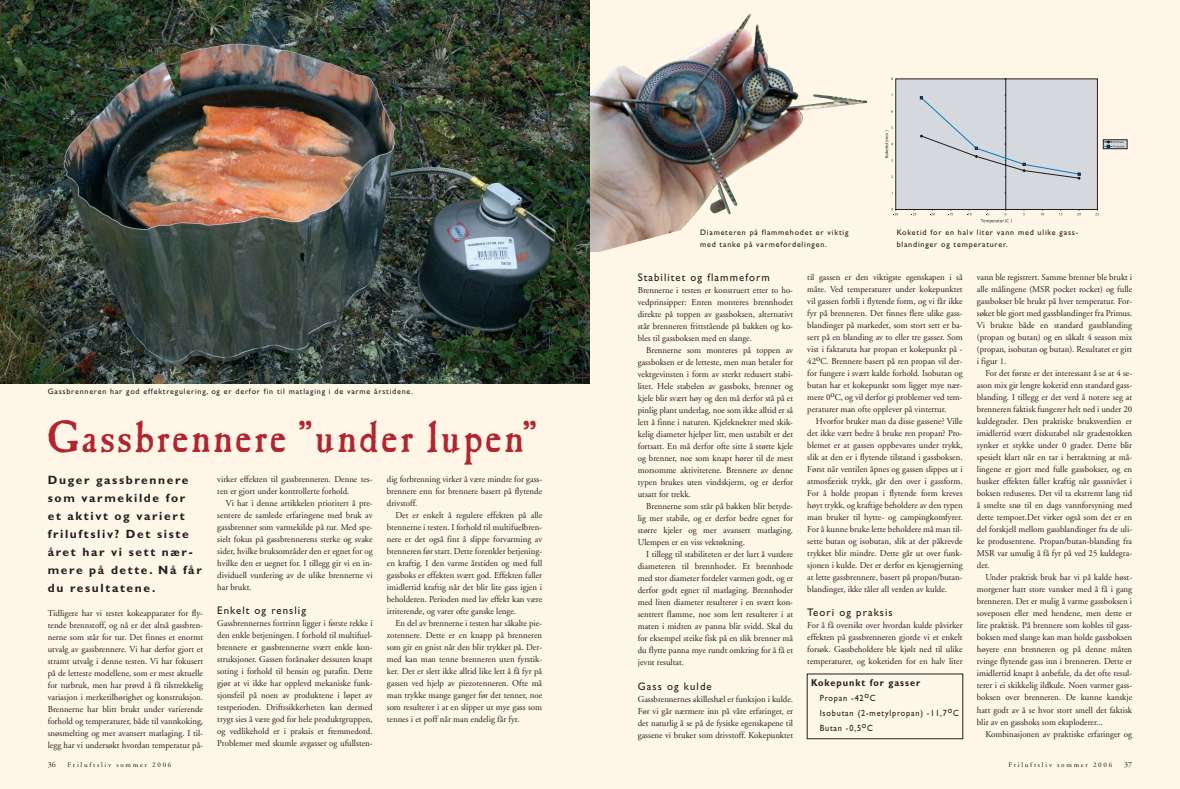
<style>
.page{position:relative;width:1180px;height:789px;background:#fff}
.page>*{position:absolute;margin:0;border:0;box-sizing:border-box;transform-origin:0 0}
.t1{font:47px "Caslon Antique Rgl";letter-spacing:.045em;color:#b1252f}
.t2{font:700 12px/18px "Gill Sans";letter-spacing:.14em;color:#231f20}
.t3{font:11px "Gill Sans";letter-spacing:.1em;color:#231f20}
.t4{font:700 10px "Gill Sans";letter-spacing:.11em;color:#231f20;scale:.91 1}
.t5{font:9px/12px "Adobe Garamond";color:#231f20;text-align:justify}
.t6{font:9px/15px "Gill Sans";letter-spacing:.1em;color:#231f20;scale:.91 1}
.t7{font:8px/12px "Gill Sans";letter-spacing:.1em;color:#231f20}
.t8{font:8px "Adobe Garamond";color:#231f20}
.t9{font:7px "Adobe Garamond";letter-spacing:.25em;color:#231f20}
</style>
<div class="page">
<div style="left:0;top:0;width:596px;height:788px;background:#fff6e8"></div>
<div style="left:590px;top:0;width:589px;height:788px;background:#fff6e8"></div>
<svg style="left:884px;top:77px;width:242px;height:146px"></svg>
<img style="left:590px;top:13px;width:277px;height:238px">
<img style="left:0;top:0;width:590px;height:383px">
<p class="t7" style="left:48px;top:386px;width:367px">Gassbrenneren har god effektregulering, og er derfor fin til matlaging i de varme årstidene.</p>
<h1 class="t1" style="left:48px;top:421px;width:491px">Gassbrennere ”under lupen”</h1>
<h2 class="t2" style="left:48px;top:471px;width:155px">Duger gassbrennere som varmekilde for<br>et aktivt og variert friluftsliv? Det siste året har vi sett nær&shy;mere på dette. Nå får du resultatene.</h2>
<p class="t5" style="left:48px;top:607px;width:157px">Tidligere har vi testet kokeapparater for fly&shy;tende brennstoff, og nå er det altså gassbren&shy;nerne som står for tur. Det finnes et enormt utvalg av gassbrennere. Vi har derfor gjort et stramt utvalg i denne testen. Vi har fokusert på de letteste modellene, som er mest aktuelle for turbruk, men har prøvd å få tilstrekkelig variasjon i merketilhørighet og konstruksjon.<br>Brennerne har blitt brukt under varierende forhold og temperaturer, både til vannkoking, snøsmelting og mer avansert matlaging. I til&shy;legg har vi undersøkt hvordan temperatur på-</p>
<p class="t5" style="left:217px;top:473px;width:157px">virker effekten til gassbrenneren. Denne tes&shy;ten er gjort under kontrollerte forhold.</p>
<p class="t5" style="left:217px;top:497px;width:157px;text-indent:9px">Vi har i denne artikkelen prioritert å pre&shy;sentere de samlede erfaringene med bruk av gassbrenner som varmekilde på tur. Med spe&shy;sielt fokus på gassbrennerens sterke og svake sider, hvilke bruksområder den er egnet for og hvilke den er uegnet for. I tillegg gir vi en in&shy;dividuell vurdering av de ulike brennerne vi har brukt.</p>
<p class="t3" style="left:217px;top:606px;width:90px">Enkelt og renslig</p>
<p class="t5" style="left:217px;top:617px;width:157px">Gassbrennernes fortrinn ligger i første rekke i den enkle betjeningen. I forhold til multifuel&shy;brennere er gassbrennerne svært enkle kon&shy;struksjoner. Gassen forårsaker dessuten knapt soting i forhold til bensin og parafin. Dette gjør at vi ikke har opplevd mekaniske funk&shy;sjonsfeil på noen av produktene i løpet av testperioden. Driftssikkerheten kan dermed trygt sies å være god for hele produktgruppen, og vedlikehold er i praksis et fremmedord.<br>Problemer med skumle avgasser og ufullsten-</p>
<p class="t5" style="left:387px;top:473px;width:157px">dig forbrenning virker å være mindre for gass&shy;brennere enn for brennere basert på flytende drivstoff.</p>
<p class="t5" style="left:387px;top:509px;width:157px;text-indent:9px">Det er enkelt å regulere effekten på alle brennerne i testen. I forhold til multifuelbren&shy;nere er det også fint å slippe forvarming av brenneren før start. Dette forenkler betjening&shy;en kraftig. I den varme årstiden og med full gassboks er effekten svært god. Effekten faller imidlertid kraftig når det blir lite gass igjen i beholderen. Perioden med lav effekt kan være irriterende, og varer ofte ganske lenge.</p>
<p class="t5" style="left:387px;top:617px;width:157px;text-indent:9px">En del av brennerne i testen har såkalte pie&shy;zotennere. Dette er en knapp på brenneren som gir en gnist når den blir trykket på. Der&shy;med kan man tenne brenneren uten fyrstik&shy;ker. Det er slett ikke alltid like lett å få fyr på gassen ved hjelp av piezotenneren. Ofte må man trykke mange ganger før det tenner, noe som resulterer i at en slipper ut mye gass som tennes i et poff når man endelig får fyr.</p>
<p class="t7" style="left:700px;top:227px;width:150px">Diameteren på flammehodet er viktig med tanke på varmefordelingen.</p>
<p class="t7" style="left:896px;top:227px;width:183px">Koketid for en halv liter vann med ulike gass&shy;blandinger og temperaturer.</p>
<p class="t3" style="left:637px;top:273px;width:133px">Stabilitet og flammeform</p>
<p class="t5" style="left:637px;top:285px;width:157px">Brennerne i testen er konstruert etter to ho&shy;vedprinsipper: Enten monteres brennhodet direkte på toppen av gassboksen, alternativt står brenneren frittstående på bakken og ko&shy;bles til gassboksen med en slange.</p>
<p class="t5" style="left:637px;top:345px;width:157px;text-indent:9px">Brennerne som monteres på toppen av gassboksen er de letteste, men man betaler for vektgevinsten i form av sterkt redusert stabi&shy;litet. Hele stabelen av gassboks, brenner og kjele blir svært høy og den må derfor stå på et pinlig plant underlag, noe som ikke alltid er så lett å finne i naturen. Kjeleknekter med skik&shy;kelig diameter hjelper litt, men ustabilt er det fortsatt. En må derfor ofte sitte å støtte kjele og brenner, noe som knapt hører til de mest morsomme aktivitetene. Brennere av denne typen brukes uten vindskjerm, og er derfor utsatt for trekk.</p>
<p class="t5" style="left:637px;top:501px;width:157px;text-indent:9px">Brennerne som står på bakken blir betyde&shy;lig mer stabile, og er derfor bedre egnet for større kjeler og mer avansert matlaging.<br>Ulempen er en viss vektøkning.</p>
<p class="t5" style="left:637px;top:549px;width:157px;text-indent:9px">I tillegg til stabiliteten er det lurt å vurdere diameteren til brennhodet. Et brennhode med stor diameter fordeler varmen godt, og er derfor godt egnet til matlaging. Brennhoder med liten diameter resulterer i en svært kon&shy;sentrert flamme, noe som lett resulterer i at maten i midten av panna blir svidd. Skal du for eksempel steike fisk på en slik brenner må du flytte panna mye rundt omkring for å få et jevnt resultat.</p>
<p class="t3" style="left:637px;top:681px;width:75px">Gass og kulde</p>
<p class="t5" style="left:637px;top:693px;width:157px">Gassbrennernes akilleshæl er funksjon i kulde.<br>Før vi går nærmere inn på våre erfaringer, er det naturlig å se på de fysiske egenskapene til gassene vi bruker som drivstoff. Kokepunktet</p>
<p class="t5" style="left:807px;top:272px;width:157px">til gassen er den viktigste egenskapen i så måte. Ved temperaturer under kokepunktet vil gassen forbli i flytende form, og vi får ikke fyr på brenneren. Det finnes flere ulike gass&shy;blandinger på markedet, som stort sett er ba&shy;sert på en blanding av to eller tre gasser. Som vist i faktaruta har propan et kokepunkt på - 42oC. Brennere basert på ren propan vil der&shy;for fungere i svært kalde forhold. Isobutan og butan har et kokepunkt som ligger mye nær&shy;mere 0oC, og vil derfor gi problemer ved tem&shy;peraturer man ofte opplever på vintertur.</p>
<p class="t5" style="left:807px;top:416px;width:157px;text-indent:9px">Hvorfor bruker man da disse gassene? Ville det ikke vært bedre å bruke ren propan? Pro&shy;blemet er at gassen oppbevares under trykk, slik at den er i flytende tilstand i gassboksen.<br>Først når ventilen åpnes og gassen slippes ut i atmosfærisk trykk, går den over i gassform.<br>For å holde propan i flytende form kreves høyt trykk, og kraftige beholdere av den typen man bruker til hytte- og campingkomfyrer.<br>For å kunne bruke lette beholdere må man til&shy;sette butan og isobutan, slik at det påkrevde trykket blir mindre. Dette går ut over funk&shy;sjonen i kulde. Det er derfor en kjensgjerning at lette gassbrennere, basert på propan/butan&shy;blandinger, ikke tåler all verden av kulde.</p>
<p class="t3" style="left:807px;top:608px;width:87px">Teori og praksis</p>
<p class="t5" style="left:807px;top:620px;width:157px">For å få oversikt over hvordan kulde påvirker effekten på gassbrenneren gjorde vi et enkelt forsøk. Gassbeholdere ble kjølt ned til ulike temperaturer, og koketiden for en halv liter</p>
<p class="t4" style="left:811px;top:678px;width:121px">Kokepunkt for gasser</p>
<p class="t6" style="left:819px;top:691px;width:155px">Propan -42oC<br>Isobutan (2-metylpropan) -11,7oC<br>Butan -0,5oC</p>
<p class="t5" style="left:976px;top:272px;width:157px">vann ble registrert. Samme brenner ble brukt i alle målingene (MSR pocket rocket) og fulle gassbokser ble brukt på hver temperatur. For&shy;søket ble gjort med gassblandinger fra Primus.<br>Vi brukte både en standard gassblanding (propan og butan) og en såkalt 4 season mix (propan, isobutan og butan). Resultatet er gitt i figur 1.</p>
<p class="t5" style="left:976px;top:368px;width:157px;text-indent:9px">For det første er det interessant å se at 4 se&shy;ason mix gir lengre koketid enn standard gass&shy;blanding. I tillegg er det verd å notere seg at brenneren faktisk fungerer helt ned i under 20 kuldegrader. Den praktiske bruksverdien er imidlertid svært diskutabel når gradestokken synker et stykke under 0 grader. Dette blir spesielt klart når en tar i betraktning at må&shy;lingene er gjort med fulle gassbokser, og en husker effekten faller kraftig når gassnivået i boksen reduseres. Det vil ta ekstremt lang tid å smelte snø til en dags vannforsyning med dette tempoet.Det virker også som det er en del forskjell mellom gassblandinger fra de uli&shy;ke produsentene. Propan/butan-blanding fra MSR var umulig å få fyr på ved 25 kuldegra&shy;der.</p>
<p class="t5" style="left:976px;top:572px;width:157px;text-indent:9px">Under praktisk bruk har vi på kalde høst&shy;morgener hatt store vansker med å få i gang brenneren. Det er mulig å varme gassboksen i soveposen eller med hendene, men dette er lite praktisk. På brennere som kobles til gass&shy;boksen med slange kan man holde gassboksen høyere enn brenneren og på denne måten tvinge flytende gass inn i brenneren. Dette er imidlertid knapt å anbefale, da det ofte resul&shy;terer i ei skikkelig ildkule. Noen varmer gass&shy;boksen over brenneren. De kunne kanskje hatt godt av å se hvor stort smell det faktisk blir av en gassboks som eksploderer...</p>
<p class="t5" style="left:985px;top:728px;width:148px">Kombinasjonen av praktiske erfaringer og</p>
<p class="t8" style="left:48px;top:761px;width:9px">36</p>
<p class="t9" style="left:68px;top:761px;width:105px">Friluftsliv sommer 2006</p>
<p class="t9" style="left:1008px;top:761px;width:105px">Friluftsliv sommer 2006</p>
<p class="t8" style="left:1123px;top:761px;width:9px">37</p>
</div>
